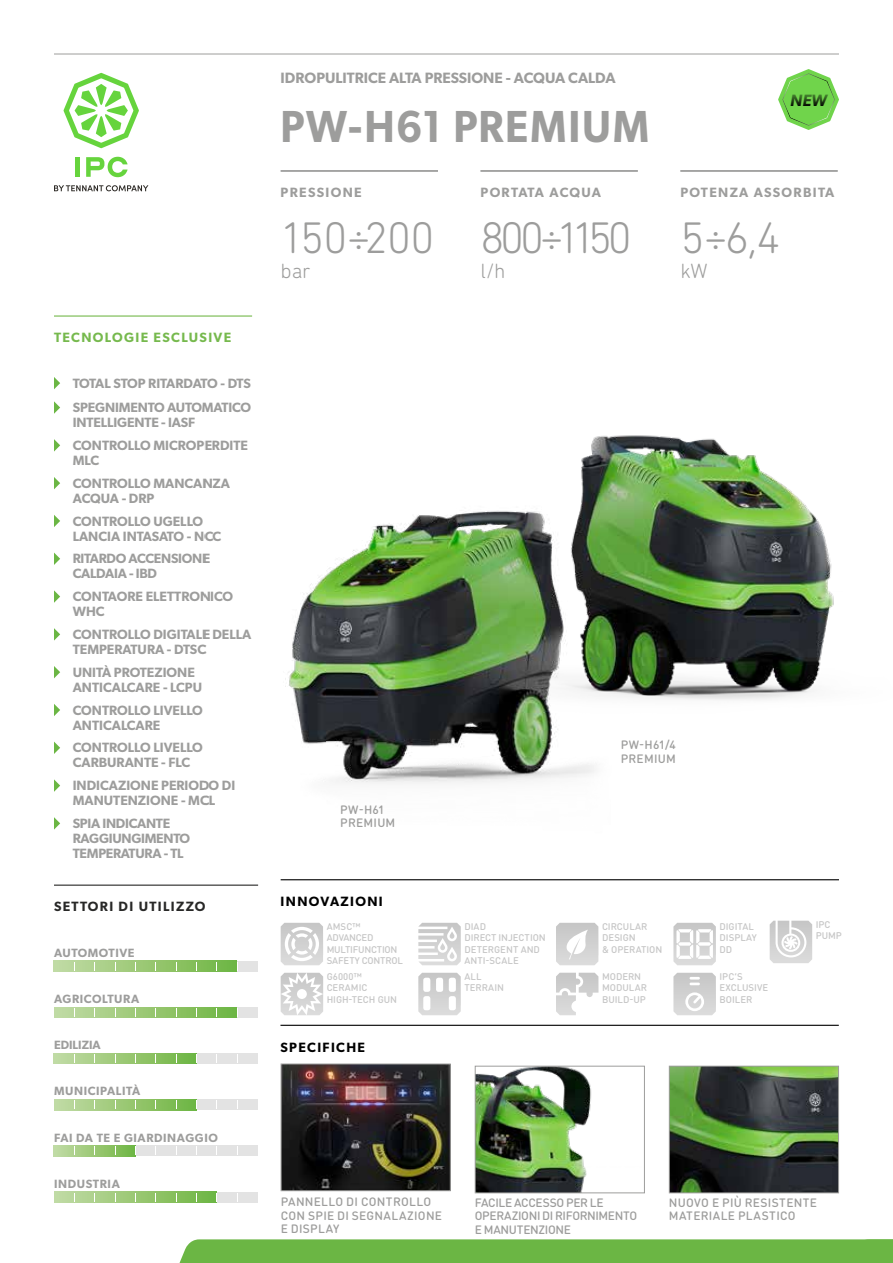
<style>
.page{position:relative;width:893px;height:1263px;background:#fff}
.page>*{position:absolute;margin:0;border:0;box-sizing:border-box;transform-origin:0 0}
.t1{font:300 45px "DIN Next Rounded LT Pro";letter-spacing:-.095em;color:#9d9d9c}
.t2{font:600 45px "Gibson";letter-spacing:.035em;color:#9d9d9c;scale:.93 1}
.t3{font:300 21px "DIN Next Rounded LT Pro";color:#9d9d9c}
.t4{font:italic 600 16.5px "Gibson";color:#000}
.t5{font:600 15px "Gibson";color:#9d9d9c}
.t6{font:600 13.5px/22.8px "Gibson";color:#9d9d9c}
.t7{font:600 13.5px/22.8px "Gibson";letter-spacing:-.02em;color:#9d9d9c}
.t8{font:600 13.5px "Gibson";letter-spacing:.1em;color:#9d9d9c}
.t9{font:600 13.5px "Gibson";letter-spacing:.1em;color:#000}
.t10{font:600 13.5px "Gibson";letter-spacing:.1em;color:#76b94d}
.t11{font:600 13.5px "Gibson";letter-spacing:.1em;color:#282827}
.t12{font:600 13.5px "Gibson";letter-spacing:.08em;color:#9d9d9c}
.t13{font:500 12px/13.5px "DIN Round Pro";letter-spacing:.02em;color:#9d9d9c}
.t14{font:600 12px "Gibson";letter-spacing:.05em;color:#9d9d9c}
.t15{font:500 12px/13.5px "DIN Round Pro";letter-spacing:-.03em;color:#9d9d9c}
.t16{font:600 12px "Gibson";color:#9d9d9c}
.t17{font:500 9.6px/11.2px "DIN Round Pro";letter-spacing:-.005em;color:#c6c6c6}
</style>
<div class="page">
<hr style="left:54px;top:54px;width:785px;height:1px;background:#9d9d9c">
<div style="left:179px;top:1239px;width:714px;height:24px;background:#6bb644"></div>
<div style="left:75px;top:157px;width:5px;height:20px;background:#66d43d"></div>
<svg style="left:86px;top:157px;width:42px;height:20px"></svg>
<svg style="left:64px;top:73px;width:75px;height:75px"></svg>
<svg style="left:54px;top:185px;width:94px;height:6px"></svg>
<img style="left:283px;top:1065px;width:166px;height:124px">
<div style="left:281px;top:1063px;width:170px;height:128px;border:1px solid #9d9d9c"></div>
<hr style="left:281px;top:170px;width:157px;height:1px;background:#9d9d9c">
<hr style="left:480px;top:170px;width:158px;height:1px;background:#9d9d9c">
<hr style="left:680px;top:170px;width:158px;height:1px;background:#9d9d9c">
<hr style="left:281px;top:171px;width:157px;height:1px;background:#9d9d9c">
<hr style="left:480px;top:171px;width:158px;height:1px;background:#9d9d9c">
<hr style="left:680px;top:171px;width:158px;height:1px;background:#9d9d9c">
<hr style="left:281px;top:879px;width:558px;height:1px;background:#000">
<hr style="left:280px;top:1025px;width:559px;height:1px;background:#000">
<hr style="left:54px;top:315px;width:198px;height:2px;background:#76b94d">
<svg style="left:54px;top:377px;width:6px;height:12px"></svg>
<svg style="left:54px;top:401px;width:6px;height:13px"></svg>
<svg style="left:54px;top:439px;width:6px;height:13px"></svg>
<svg style="left:54px;top:477px;width:6px;height:12px"></svg>
<svg style="left:54px;top:515px;width:6px;height:12px"></svg>
<svg style="left:54px;top:552px;width:6px;height:13px"></svg>
<svg style="left:54px;top:590px;width:6px;height:13px"></svg>
<svg style="left:54px;top:628px;width:6px;height:13px"></svg>
<svg style="left:54px;top:666px;width:6px;height:12px"></svg>
<svg style="left:54px;top:704px;width:6px;height:12px"></svg>
<svg style="left:54px;top:741px;width:6px;height:13px"></svg>
<svg style="left:54px;top:779px;width:6px;height:13px"></svg>
<svg style="left:54px;top:817px;width:6px;height:13px"></svg>
<div style="left:54px;top:1192px;width:204px;height:10px;background:#e3e3e3"></div>
<svg style="left:55px;top:1192px;width:162px;height:10px;background:#9dca7a"></svg>
<div style="left:54px;top:1145px;width:204px;height:11px;background:#e3e3e3"></div>
<svg style="left:54px;top:1145px;width:81px;height:11px"></svg>
<div style="left:54px;top:1099px;width:204px;height:11px;background:#e3e3e3"></div>
<svg style="left:54px;top:1099px;width:142px;height:11px;background:#9cca79"></svg>
<div style="left:54px;top:961px;width:204px;height:10px;background:#e3e3e3"></div>
<svg style="left:54px;top:961px;width:183px;height:10px;background:#9cca79"></svg>
<div style="left:54px;top:1053px;width:204px;height:11px;background:#e3e3e3"></div>
<svg style="left:54px;top:1053px;width:142px;height:11px;background:#9cc978"></svg>
<div style="left:54px;top:1007px;width:204px;height:11px;background:#e3e3e3"></div>
<svg style="left:54px;top:1007px;width:183px;height:11px;background:#9cca78"></svg>
<img style="left:477px;top:1068px;width:115px;height:123px">
<div style="left:475px;top:1066px;width:170px;height:127px;border:1px solid #9d9d9c"></div>
<img style="left:647px;top:435px;width:187px;height:265px">
<img style="left:285px;top:435px;width:362px;height:349px">
<img style="left:671px;top:1068px;width:166px;height:123px">
<div style="left:669px;top:1066px;width:170px;height:127px;border:1px solid #9d9d9c"></div>
<svg style="left:778px;top:69px;width:61px;height:61px"></svg>
<hr style="left:54px;top:884px;width:204px;height:2px;background:#282827">
<svg style="left:281px;top:923px;width:42px;height:42px"></svg>
<svg style="left:418px;top:923px;width:43px;height:42px"></svg>
<svg style="left:556px;top:923px;width:42px;height:42px"></svg>
<svg style="left:673px;top:923px;width:43px;height:42px"></svg>
<svg style="left:281px;top:973px;width:42px;height:42px"></svg>
<svg style="left:418px;top:973px;width:43px;height:42px"></svg>
<svg style="left:556px;top:973px;width:42px;height:42px"></svg>
<svg style="left:673px;top:973px;width:43px;height:42px;background:#d7d7d7"></svg>
<svg style="left:770px;top:921px;width:42px;height:42px"></svg>
<p class="t10" style="left:54px;top:329px;width:179px">TECNOLOGIE ESCLUSIVE</p>
<p class="t6" style="left:73px;top:370px;width:180px;line-height:24.5px">TOTAL STOP RITARDATO - DTS<br>SPEGNIMENTO AUTOMATICO</p>
<p class="t6" style="left:73px;top:411px;width:177px">INTELLIGENTE - IASF<br>CONTROLLO MICROPERDITE</p>
<p class="t6" style="left:73px;top:449px;width:159px">MLC<br>CONTROLLO MANCANZA</p>
<p class="t6" style="left:73px;top:486px;width:132px">ACQUA - DRP<br>CONTROLLO UGELLO</p>
<p class="t7" style="left:73px;top:524px;width:150px">LANCIA INTASATO - NCC<br>RITARDO ACCENSIONE</p>
<p class="t6" style="left:73px;top:562px;width:162px">CALDAIA - IBD<br>CONTAORE ELETTRONICO</p>
<p class="t6" style="left:73px;top:600px;width:180px">WHC<br>CONTROLLO DIGITALE DELLA</p>
<p class="t6" style="left:73px;top:638px;width:135px">TEMPERATURA - DTSC<br>UNITÀ PROTEZIONE</p>
<p class="t6" style="left:73px;top:675px;width:132px">ANTICALCARE - LCPU<br>CONTROLLO LIVELLO</p>
<p class="t6" style="left:73px;top:713px;width:132px">ANTICALCARE<br>CONTROLLO LIVELLO</p>
<p class="t6" style="left:73px;top:751px;width:164px">CARBURANTE - FLC<br>INDICAZIONE PERIODO DI</p>
<p class="t6" style="left:73px;top:789px;width:144px">MANUTENZIONE - MCL<br>SPIA INDICANTE</p>
<p class="t7" style="left:73px;top:830px;width:119px;line-height:15px">RAGGIUNGIMENTO<br>TEMPERATURA - TL</p>
<p class="t11" style="left:54px;top:898px;width:153px">SETTORI DI UTILIZZO</p>
<p class="t14" style="left:54px;top:945px;width:82px">AUTOMOTIVE</p>
<p class="t14" style="left:54px;top:992px;width:87px">AGRICOLTURA</p>
<p class="t16" style="left:54px;top:1038px;width:48px">EDILIZIA</p>
<p class="t14" style="left:54px;top:1084px;width:88px">MUNICIPALITÀ</p>
<p class="t14" style="left:54px;top:1130px;width:165px">FAI DA TE E GIARDINAGGIO</p>
<p class="t14" style="left:54px;top:1176px;width:67px">INDUSTRIA</p>
<p class="t5" style="left:281px;top:69px;width:337px">IDROPULITRICE ALTA PRESSIONE - ACQUA CALDA</p>
<h1 class="t2" style="left:281px;top:100px;width:398px">PW-H61 PREMIUM</h1>
<p class="t4" style="left:790px;top:90px;width:38px">NEW</p>
<p class="t8" style="left:281px;top:185px;width:83px">PRESSIONE</p>
<p class="t12" style="left:480px;top:185px;width:122px">PORTATA ACQUA</p>
<p class="t8" style="left:680px;top:185px;width:156px">POTENZA ASSORBITA</p>
<h1 class="t1" style="left:281px;top:212px;width:155px">150÷200</h1>
<h2 class="t3" style="left:281px;top:259px;width:31px">bar</h2>
<h1 class="t1" style="left:480px;top:212px;width:153px">800÷1150</h1>
<h2 class="t3" style="left:480px;top:259px;width:27px">l/h</h2>
<h1 class="t1" style="left:680px;top:212px;width:102px">5÷6,4</h1>
<h2 class="t3" style="left:680px;top:259px;width:29px">kW</h2>
<p class="t13" style="left:340px;top:802px;width:57px">PW-H61<br>PREMIUM</p>
<p class="t9" style="left:281px;top:894px;width:104px">INNOVAZIONI</p>
<p class="t13" style="left:621px;top:737px;width:57px">PW-H61/4<br>PREMIUM</p>
<p class="t17" style="left:327px;top:921px;width:78px">AMSC™<br>ADVANCED<br>MULTIFUNCTION<br>SAFETY CONTROL</p>
<p class="t17" style="left:464px;top:921px;width:83px">DIAD<br>DIRECT INJECTION<br>DETERGENT AND<br>ANTI-SCALE</p>
<p class="t17" style="left:602px;top:921px;width:62px">CIRCULAR<br>DESIGN<br>&amp; OPERATION</p>
<p class="t17" style="left:719px;top:921px;width:39px">DIGITAL<br>DISPLAY<br>DD</p>
<p class="t17" style="left:327px;top:971px;width:72px">G6000™<br>CERAMIC<br>HIGH-TECH GUN</p>
<p class="t17" style="left:464px;top:971px;width:41px">ALL<br>TERRAIN</p>
<p class="t17" style="left:602px;top:971px;width:46px">MODERN<br>MODULAR<br>BUILD-UP</p>
<p class="t17" style="left:719px;top:971px;width:50px">IPC’S<br>EXCLUSIVE<br>BOILER</p>
<p class="t9" style="left:280px;top:1039px;width:86px">SPECIFICHE</p>
<p class="t17" style="left:816px;top:918px;width:28px">IPC<br>PUMP</p>
<p class="t13" style="left:281px;top:1194px;width:163px">PANNELLO DI CONTROLLO<br>CON SPIE DI SEGNALAZIONE<br>E DISPLAY</p>
<p class="t15" style="left:475px;top:1195px;width:164px">FACILE ACCESSO PER LE<br>OPERAZIONI DI RIFORNIMENTO<br>E MANUTENZIONE</p>
<p class="t13" style="left:669px;top:1195px;width:150px">NUOVO E PIÙ RESISTENTE<br>MATERIALE PLASTICO</p>
</div>
